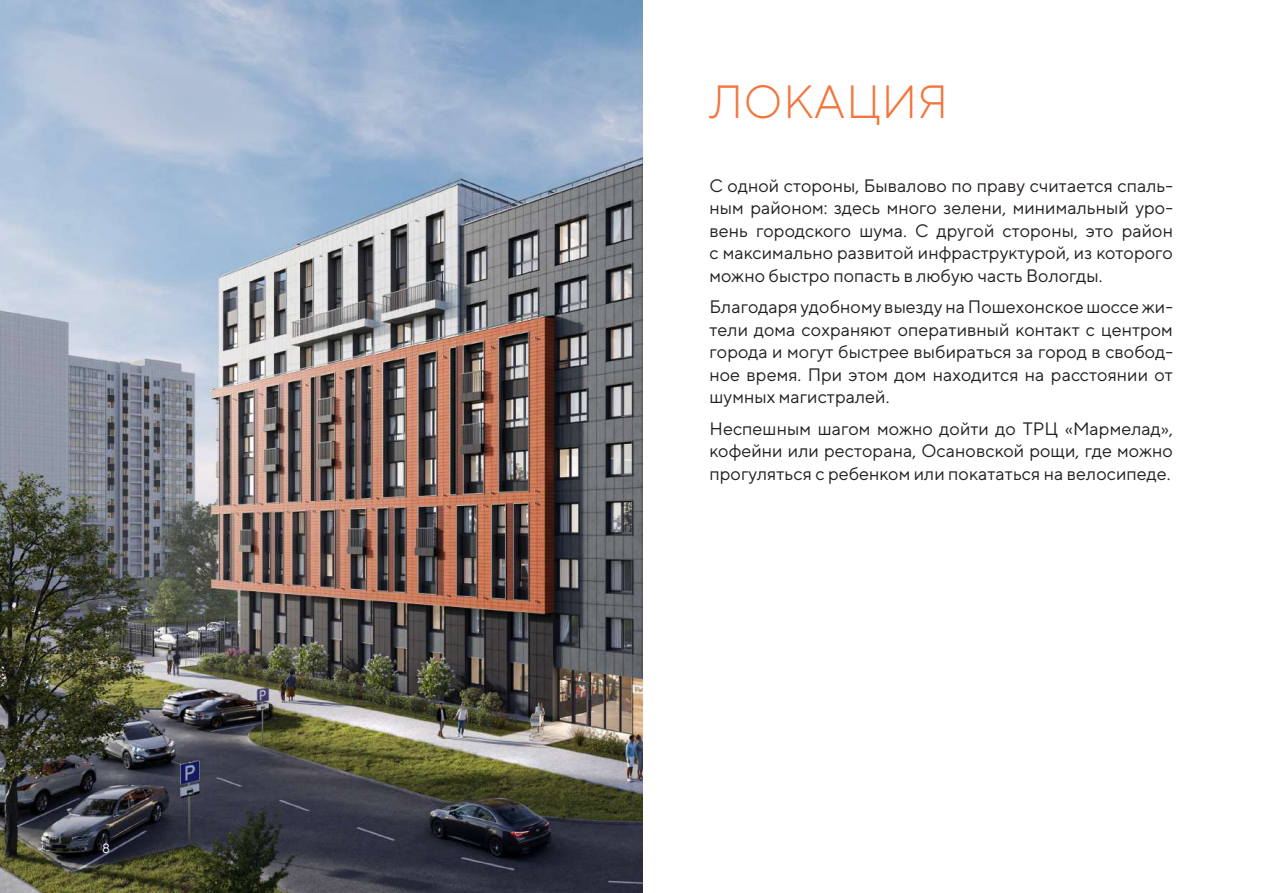
<style>
.page{position:relative;width:1263px;height:893px;background:#fff}
.page>*{position:absolute;margin:0;border:0;box-sizing:border-box;transform-origin:0 0}
.t1{font:300 46.5px "TT Norms";letter-spacing:.01em;color:#f3753c}
.t2{font:18px/22.5px "TT Norms";color:#231f20;text-align:justify}
.t3{font:13.5px "TT Norms";color:#fff}
</style>
<div class="page">
<img style="left:0;top:0;width:642px;height:893px">
<p class="t3" style="left:102px;top:840px;width:9px">8</p>
<h1 class="t1" style="left:709px;top:73px;width:241px">ЛОКАЦИЯ</h1>
<p class="t2" style="left:709px;top:174px;width:465px">С одной стороны, Бывалово по праву считается спаль&shy;ным районом: здесь много зелени, минимальный уро&shy;вень городского шума. С другой стороны, это район с максимально развитой инфраструктурой, из которого можно быстро попасть в любую часть Вологды.</p>
<p class="t2" style="left:709px;top:295px;width:465px">Благодаря удобному выезду на Пошехонское шоссе жи&shy;тели дома сохраняют оперативный контакт с центром города и могут быстрее выбираться за город в свобод&shy;ное время. При этом дом находится на расстоянии от шумных магистралей.</p>
<p class="t2" style="left:709px;top:417px;width:465px">Неспешным шагом можно дойти до ТРЦ «Мармелад», кофейни или ресторана, Осановской рощи, где можно прогуляться с ребенком или покататься на велосипеде.</p>
</div>
